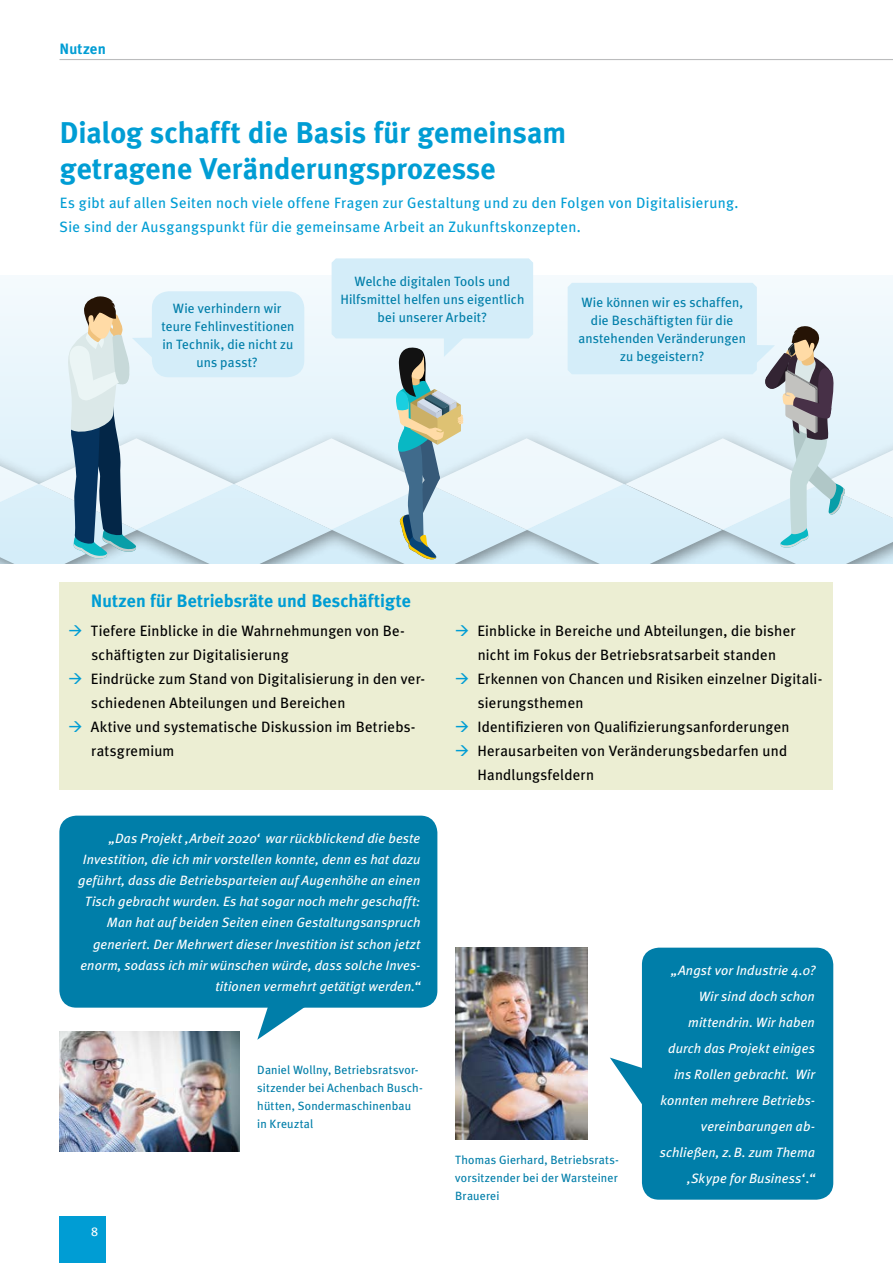
<style>
.page{position:relative;width:893px;height:1263px;background:#fff}
.page>*{position:absolute;margin:0;border:0;box-sizing:border-box;transform-origin:0 0}
.t1{font:700 30px/36px "Meta Plus";color:#009dd4}
.t2{font:700 18px "Meta Plus";letter-spacing:.005em;color:#009dd4}
.t3{font:15px/24px "Meta Plus";letter-spacing:.015em;color:#000}
.t4{font:15px/24px "Meta Plus";letter-spacing:.02em;color:#009dd4}
.t5{font:700 15px "Meta Plus";letter-spacing:.01em;color:#009dd4}
.t6{font:italic 13.5px/26px "Meta Plus";letter-spacing:.01em;color:#fff;text-align:right}
.t7{font:13.5px/18px "Meta Plus";letter-spacing:.01em;color:#007ea9;text-align:center}
.t8{font:12.75px "Meta Plus";color:#fff}
.t9{font:12px/18px "Meta Plus";letter-spacing:.015em;color:#007ea9;text-align:justify}
.s1{color:#009dd4}
</style>
<div class="page">
<div style="left:60px;top:1216px;width:46px;height:47px;background:#009dd4"></div>
<hr style="left:60px;top:59px;width:833px;height:1px;background:#bbbcbd">
<div style="left:59px;top:582px;width:774px;height:208px;background:#eceed3"></div>
<img style="left:455px;top:948px;width:132px;height:192px">
<svg style="left:610px;top:1057px;width:32px;height:49px"></svg>
<div style="left:642px;top:948px;width:191px;height:252px;background:#007ea9;border-radius:17px"></div>
<div style="left:59px;top:816px;width:378px;height:192px;background:#007ea9;border-radius:17px"></div>
<img style="left:59px;top:1032px;width:180px;height:120px">
<svg style="left:257px;top:1007px;width:48px;height:33px"></svg>
<svg style="left:0;top:258px;width:893px;height:306px"></svg>
<p class="t5" style="left:60px;top:40px;width:48px">Nutzen</p>
<h1 class="t1" style="left:59px;top:114px;width:508px">Dialog schafft die Basis für gemeinsam getragene Veränderungsprozesse</h1>
<p class="t4" style="left:60px;top:191px;width:680px">Es gibt auf allen Seiten noch viele offene Fragen zur Gestaltung und zu den Folgen von Digitalisierung.<br>Sie sind der Ausgangspunkt für die gemeinsame Arbeit an Zukunftskonzepten.</p>
<p class="t7" style="left:340px;top:272px;width:185px">Welche digitalen Tools und<br>Hilfsmittel helfen uns eigentlich bei unserer Arbeit?</p>
<p class="t7" style="left:161px;top:299px;width:135px">Wie verhindern wir teure Fehlinvestitionen in Technik, die nicht zu uns passt?</p>
<p class="t7" style="left:579px;top:293px;width:169px">Wie können wir es schaffen, die Beschäftigten für die anstehenden Veränderungen zu begeistern?</p>
<h2 class="t2" style="left:91px;top:590px;width:322px">Nutzen für Betriebsräte und Beschäftigte</h2>
<p class="t3" style="left:91px;top:618px;width:315px;text-indent:-23px"><span class="s1">→</span> Tiefere Einblicke in die Wahrnehmungen von Be&shy;schäftigten zur Digitalisierung</p>
<p class="t3" style="left:91px;top:666px;width:335px;text-indent:-23px"><span class="s1">→</span> Eindrücke zum Stand von Digitalisierung in den ver&shy;schiedenen Abteilungen und Bereichen</p>
<p class="t3" style="left:91px;top:714px;width:326px;text-indent:-23px"><span class="s1">→</span> Aktive und systematische Diskussion im Betriebs&shy;ratsgremium</p>
<p class="t6" style="left:78px;top:828px;width:344px;line-height:21px">„Das Projekt ‚Arbeit 2020‘ war rückblickend die beste Investition, die ich mir vorstellen konnte, denn es hat dazu geführt, dass die Betriebsparteien auf Augenhöhe an einen Tisch gebracht wurden. Es hat sogar noch mehr geschafft:<br>Man hat auf beiden Seiten einen Gestaltungsanspruch generiert. Der Mehrwert dieser Investition ist schon jetzt enorm, sodass ich mir wünschen würde, dass solche Inves&shy;titionen vermehrt getätigt werden.“</p>
<p class="t8" style="left:91px;top:1224px;width:9px">8</p>
<p class="t9" style="left:257px;top:1060px;width:167px;text-align:left">Daniel Wollny, Betriebsratsvor&shy;sitzender bei Achenbach Busch&shy;hütten, Sondermaschinenbau in Kreuztal</p>
<p class="t3" style="left:455px;top:618px;width:342px;text-align:center"><span class="s1">→</span> Einblicke in Bereiche und Abteilungen, die bisher nicht im Fokus der Betriebsratsarbeit standen</p>
<p class="t3" style="left:478px;top:666px;width:346px;text-indent:-23px"><span class="s1">→</span> Erkennen von Chancen und Risiken einzelner Digitali&shy;sierungsthemen</p>
<p class="t3" style="left:455px;top:714px;width:336px"><span class="s1">→</span> Identifizieren von Qualifizierungsanforderungen</p>
<p class="t3" style="left:478px;top:738px;width:311px;text-indent:-23px"><span class="s1">→</span> Herausarbeiten von Veränderungsbedarfen und<br>Handlungsfeldern</p>
<p class="t9" style="left:455px;top:1150px;width:165px">Thomas Gierhard, Betriebsrats&shy;vorsitzender bei der Warsteiner Brauerei</p>
<p class="t6" style="left:660px;top:957px;width:157px">„Angst vor Industrie 4.0?<br>Wir sind doch schon mittendrin. Wir haben durch das Projekt einiges ins Rollen gebracht. Wir konnten mehrere Betriebs&shy;vereinbarungen ab&shy;schließen, z.B. zum Thema ‚Skype for Business‘.“</p>
</div>
